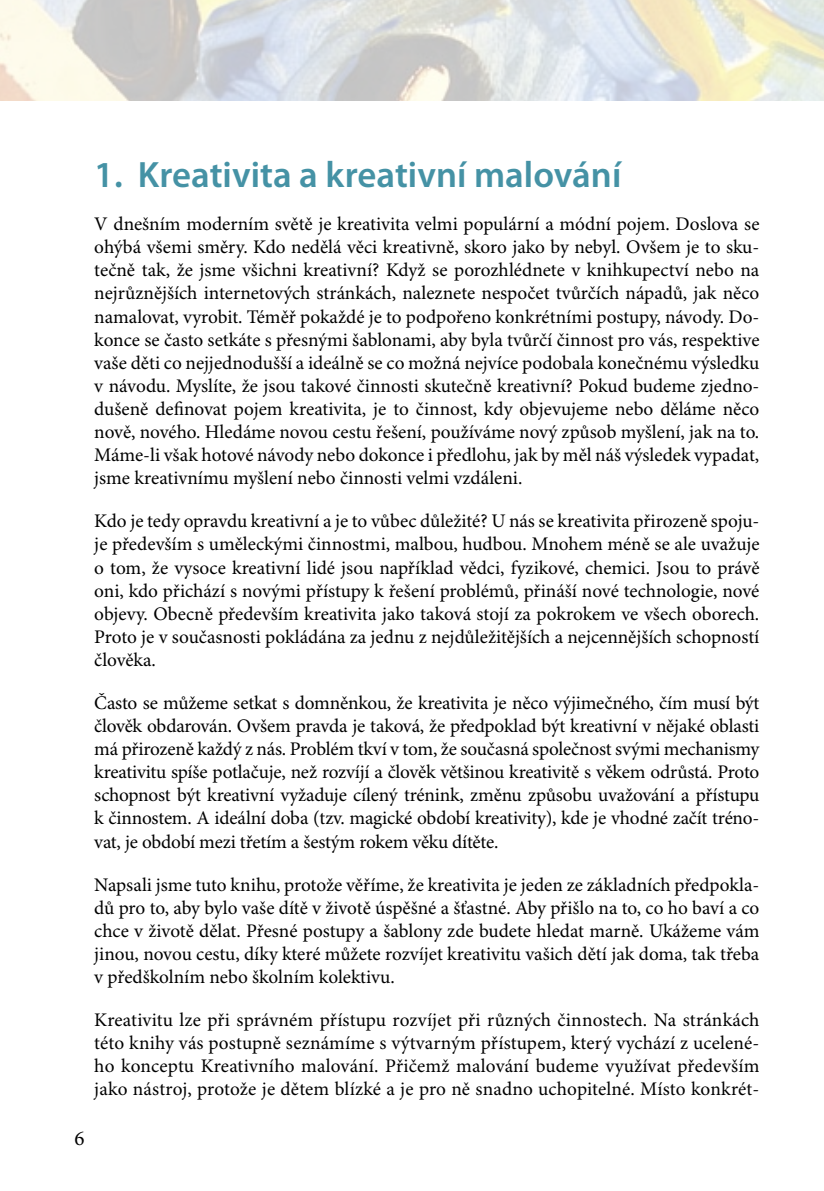
<style>
.page{position:relative;width:824px;height:1191px;background:#fff}
.page>*{position:absolute;margin:0;border:0;box-sizing:border-box;transform-origin:0 0}
.t1{font:600 36.75px "Myriad Pro";color:#4592a5}
.t2{font:21px "Minion Pro";color:#000}
.t3{font:19.25px/23.1px "Minion Pro";color:#000;text-align:justify}
</style>
<div class="page">
<svg style="left:0;top:0;width:823px;height:101px;background:#dfe0db"></svg>
<h1 class="t1" style="left:94px;top:154px;width:528px">1. Kreativita a kreativní malování</h1>
<p class="t3" style="left:94px;top:213px;width:666px">V dnešním moderním světě je kreativita velmi populární a módní pojem. Doslova se ohýbá všemi směry. Kdo nedělá věci kreativně, skoro jako by nebyl. Ovšem je to sku&shy;tečně tak, že jsme všichni kreativní? Když se porozhlédnete v knihkupectví nebo na nejrůznějších internetových stránkách, naleznete nespočet tvůrčích nápadů, jak něco namalovat, vyrobit. Téměř pokaždé je to podpořeno konkrétními postupy, návody. Do&shy;konce se často setkáte s přesnými šablonami, aby byla tvůrčí činnost pro vás, respektive vaše děti co nejjednodušší a ideálně se co možná nejvíce podobala konečnému výsledku v návodu. Myslíte, že jsou takové činnosti skutečně kreativní? Pokud budeme zjedno&shy;dušeně definovat pojem kreativita, je to činnost, kdy objevujeme nebo děláme něco nově, nového. Hledáme novou cestu řešení, používáme nový způsob myšlení, jak na to.<br>Máme-li však hotové návody nebo dokonce i předlohu, jak by měl náš výsledek vypadat, jsme kreativnímu myšlení nebo činnosti velmi vzdáleni.</p>
<p class="t3" style="left:94px;top:510px;width:666px">Kdo je tedy opravdu kreativní a je to vůbec důležité? U nás se kreativita přirozeně spoju&shy;je především s uměleckými činnostmi, malbou, hudbou. Mnohem méně se ale uvažuje o tom, že vysoce kreativní lidé jsou například vědci, fyzikové, chemici. Jsou to právě oni, kdo přichází s novými přístupy k řešení problémů, přináší nové technologie, nové objevy. Obecně především kreativita jako taková stojí za pokrokem ve všech oborech.<br>Proto je v současnosti pokládána za jednu z nejdůležitějších a nejcennějších schopností člověka.</p>
<p class="t3" style="left:94px;top:692px;width:666px">Často se můžeme setkat s domněnkou, že kreativita je něco výjimečného, čím musí být člověk obdarován. Ovšem pravda je taková, že předpoklad být kreativní v nějaké oblasti má přirozeně každý z nás. Problém tkví v tom, že současná společnost svými mechanismy kreativitu spíše potlačuje, než rozvíjí a člověk většinou kreativitě s věkem odrůstá. Proto schopnost být kreativní vyžaduje cílený trénink, změnu způsobu uvažování a přístupu k činnostem. A ideální doba (tzv. magické období kreativity), kde je vhodné začít tréno&shy;vat, je období mezi třetím a šestým rokem věku dítěte.</p>
<p class="t3" style="left:94px;top:873px;width:666px">Napsali jsme tuto knihu, protože věříme, že kreativita je jeden ze základních předpokla&shy;dů pro to, aby bylo vaše dítě v životě úspěšné a šťastné. Aby přišlo na to, co ho baví a co chce v životě dělat. Přesné postupy a šablony zde budete hledat marně. Ukážeme vám jinou, novou cestu, díky které můžete rozvíjet kreativitu vašich dětí jak doma, tak třeba v předškolním nebo školním kolektivu.</p>
<p class="t3" style="left:94px;top:1009px;width:666px">Kreativitu lze při správném přístupu rozvíjet při různých činnostech. Na stránkách této knihy vás postupně seznámíme s výtvarným přístupem, který vychází z ucelené&shy;ho konceptu Kreativního malování. Přičemž malování budeme využívat především jako nástroj, protože je dětem blízké a je pro ně snadno uchopitelné. Místo konkrét-</p>
<p class="t2" style="left:74px;top:1126px;width:12px">6</p>
</div>
